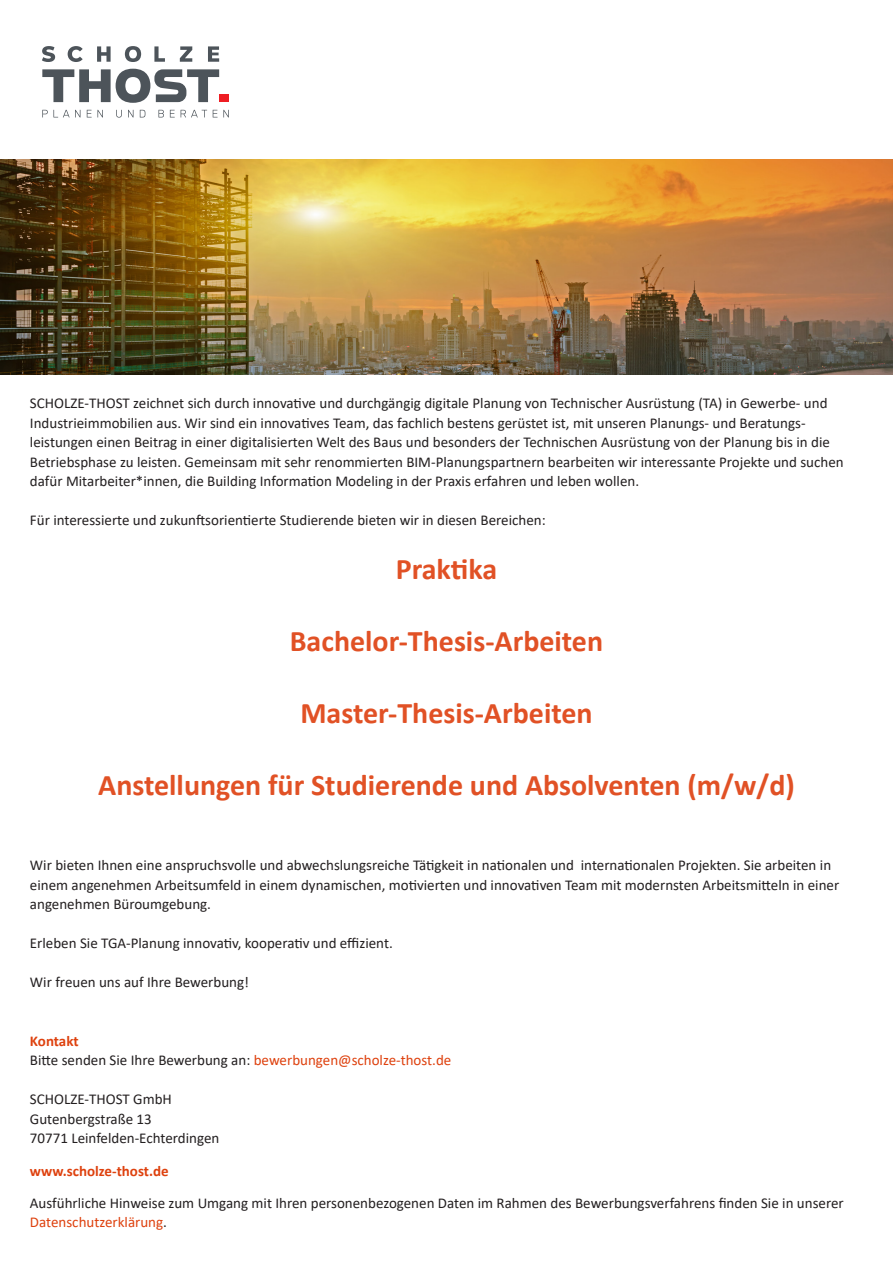
<style>
.page{position:relative;width:893px;height:1263px;background:#fff}
.page>*{position:absolute;margin:0;border:0;box-sizing:border-box;transform-origin:0 0}
.t1{font:700 30px "Calibri";color:#e15125}
.t2{font:15px/19.5px "Calibri";color:#231f20}
.t3{font:700 15px "Calibri";color:#de410e}
.s1{color:#de410e}
</style>
<div class="page">
<img style="left:0;top:159px;width:893px;height:215px">
<div style="left:219px;top:94px;width:10px;height:8px;background:#ee1d23"></div>
<svg style="left:42px;top:69px;width:177px;height:34px"></svg>
<svg style="left:154px;top:46px;width:11px;height:16px"></svg>
<svg style="left:180px;top:46px;width:12px;height:16px"></svg>
<svg style="left:208px;top:46px;width:11px;height:16px"></svg>
<svg style="left:125px;top:46px;width:16px;height:16px"></svg>
<svg style="left:97px;top:46px;width:14px;height:16px"></svg>
<svg style="left:42px;top:110px;width:38px;height:7px"></svg>
<svg style="left:87px;top:110px;width:16px;height:7px"></svg>
<svg style="left:116px;top:110px;width:6px;height:8px"></svg>
<svg style="left:128px;top:110px;width:5px;height:7px"></svg>
<svg style="left:140px;top:110px;width:5px;height:7px"></svg>
<svg style="left:158px;top:110px;width:6px;height:7px"></svg>
<svg style="left:170px;top:110px;width:5px;height:7px"></svg>
<svg style="left:181px;top:110px;width:26px;height:7px"></svg>
<svg style="left:213px;top:110px;width:16px;height:7px"></svg>
<svg style="left:68px;top:46px;width:15px;height:16px"></svg>
<svg style="left:42px;top:46px;width:13px;height:16px"></svg>
<p class="t2" style="left:30px;top:393px;width:815px">SCHOLZE-THOST zeichnet sich durch innovative und durchgängig digitale Planung von Technischer Ausrüstung (TA) in Gewerbe- und Industrieimmobilien aus. Wir sind ein innovatives Team, das fachlich bestens gerüstet ist, mit unseren Planungs- und Beratungs&shy;leistungen einen Beitrag in einer digitalisierten Welt des Baus und besonders der Technischen Ausrüstung von der Planung bis in die Betriebsphase zu leisten. Gemeinsam mit sehr renommierten BIM-Planungspartnern bearbeiten wir interessante Projekte und suchen dafür Mitarbeiter*innen, die Building Information Modeling in der Praxis erfahren und leben wollen.</p>
<p class="t2" style="left:30px;top:510px;width:517px">Für interessierte und zukunftsorientierte Studierende bieten wir in diesen Bereichen:</p>
<p class="t1" style="left:396px;top:548px;width:103px">Praktika</p>
<p class="t1" style="left:290px;top:620px;width:315px">Bachelor-Thesis-Arbeiten</p>
<p class="t1" style="left:300px;top:692px;width:294px">Master-Thesis-Arbeiten</p>
<p class="t1" style="left:98px;top:764px;width:698px">Anstellungen für Studierende und Absolventen (m/w/d)</p>
<p class="t2" style="left:30px;top:855px;width:811px">Wir bieten Ihnen eine anspruchsvolle und abwechslungsreiche Tätigkeit in nationalen und internationalen Projekten. Sie arbeiten in einem angenehmen Arbeitsumfeld in einem dynamischen, motivierten und innovativen Team mit modernsten Arbeitsmitteln in einer angenehmen Büroumgebung.</p>
<p class="t2" style="left:30px;top:933px;width:364px">Erleben Sie TGA-Planung innovativ, kooperativ und effizient.</p>
<p class="t2" style="left:30px;top:972px;width:221px">Wir freuen uns auf Ihre Bewerbung!</p>
<p class="t3" style="left:30px;top:1030px;width:50px">Kontakt</p>
<p class="t2" style="left:30px;top:1050px;width:423px">Bitte senden Sie Ihre Bewerbung an: <span class="s1">bewerbungen@scholze-thost.de</span></p>
<p class="t2" style="left:30px;top:1089px;width:143px">SCHOLZE-THOST GmbH</p>
<p class="t2" style="left:30px;top:1108px;width:123px">Gutenbergstraße 13</p>
<p class="t2" style="left:30px;top:1128px;width:191px">70771 Leinfelden-Echterdingen</p>
<p class="t3" style="left:30px;top:1160px;width:140px">www.scholze-thost.de</p>
<p class="t2" style="left:30px;top:1193px;width:815px">Ausführliche Hinweise zum Umgang mit Ihren personenbezogenen Daten im Rahmen des Bewerbungsverfahrens finden Sie in unserer<br><span class="s1">Datenschutzerklärung</span>.</p>
</div>
